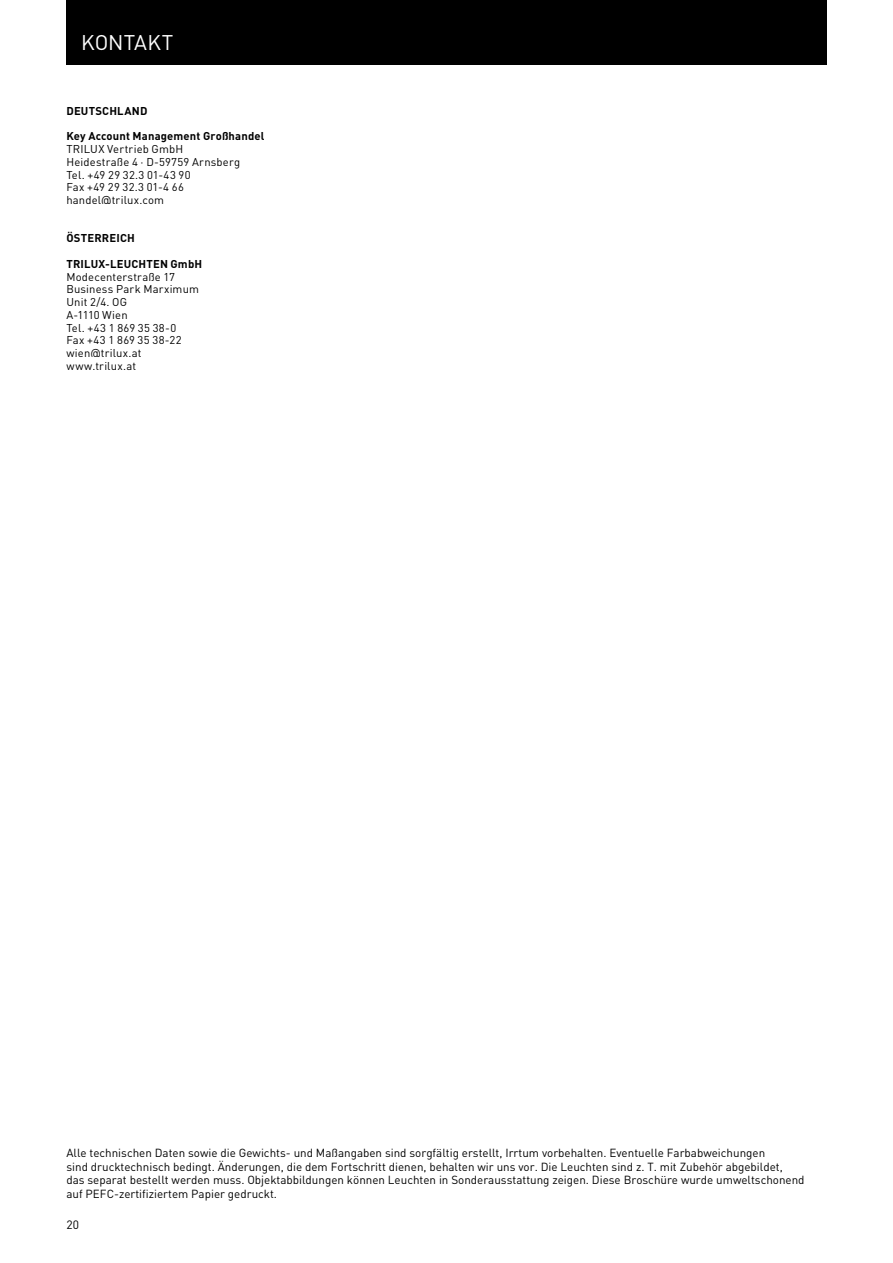
<style>
.page{position:relative;width:893px;height:1263px;background:#fff}
.page>*{position:absolute;margin:0;border:0;box-sizing:border-box;transform-origin:0 0}
.t1{font:21px "Trilux DIN";color:#fff}
.t2{font:12px "Trilux DIN";color:#000}
.t3{font:11.7px/13.8px "Trilux DIN";color:#000}
.t4{font:11.25px/12.8px "Trilux DIN";letter-spacing:.015em;color:#000}
.t5{font:700 11.25px "Trilux DIN";letter-spacing:.015em;color:#000}
</style>
<div class="page">
<div style="left:66px;top:0;width:760px;height:65px;background:#000"></div>
<h1 class="t1" style="left:81px;top:29px;width:94px">KONTAKT</h1>
<p class="t5" style="left:66px;top:103px;width:82px">DEUTSCHLAND</p>
<p class="t5" style="left:66px;top:129px;width:200px">Key Account Management Großhandel</p>
<p class="t4" style="left:66px;top:143px;width:175px">TRILUX Vertrieb GmbH<br>Heidestraße 4 · D-59759 Arnsberg<br>Tel. +49 29 32.3 01-43 90<br>Fax +49 29 32.3 01-4 66 handel@trilux.com</p>
<p class="t5" style="left:66px;top:231px;width:70px">ÖSTERREICH</p>
<p class="t5" style="left:66px;top:256px;width:137px">TRILUX-LEUCHTEN GmbH</p>
<p class="t4" style="left:66px;top:270px;width:134px">Modecenterstraße 17<br>Business Park Marximum<br>Unit 2/4. OG<br>A-1110 Wien<br>Tel. +43 1 869 35 38-0<br>Fax +43 1 869 35 38-22 wien@trilux.at www.trilux.at</p>
<p class="t3" style="left:66px;top:1145px;width:740px">Alle technischen Daten sowie die Gewichts- und Maßangaben sind sorgfältig erstellt, Irrtum vorbehalten. Eventuelle Farbabweichungen<br>sind drucktechnisch bedingt. Änderungen, die dem Fortschritt dienen, behalten wir uns vor. Die Leuchten sind z. T. mit Zubehör abgebildet,<br>das separat bestellt werden muss. Objektabbildungen können Leuchten in Sonderausstattung zeigen. Diese Broschüre wurde umweltschonend auf PEFC-zertifiziertem Papier gedruckt.</p>
<p class="t2" style="left:66px;top:1217px;width:14px">20</p>
</div>
